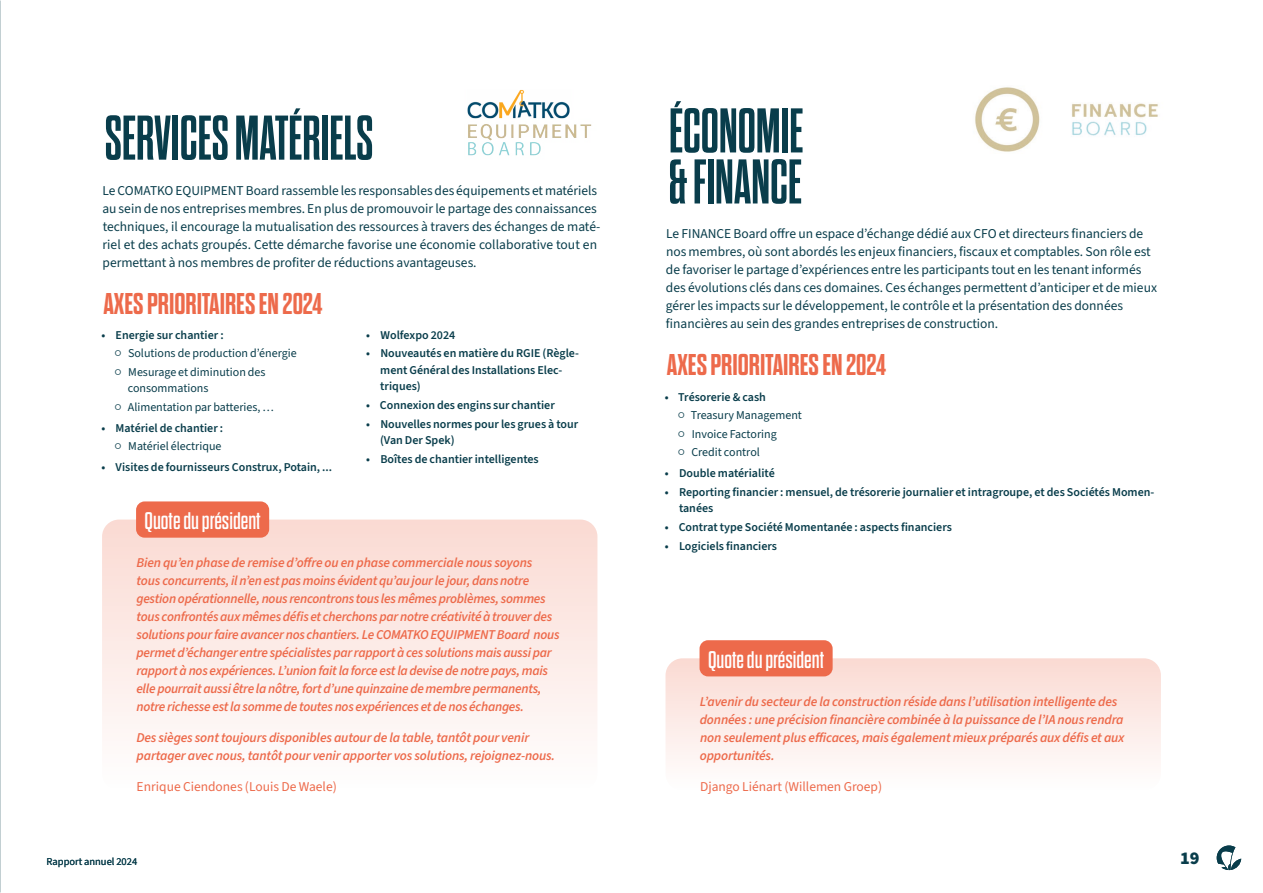
<style>
.page{position:relative;width:1263px;height:893px;background:#fff}
.page>*{position:absolute;margin:0;border:0;box-sizing:border-box;transform-origin:0 0}
.t1{font:700 63px/51px "Dharma Gothic M";color:#093d4b}
.t2{font:700 30px "Dharma Gothic E";color:#ed6a4b}
.t3{font:24px "Dharma Gothic E";color:#fff}
.t4{font:900 18px "Source Sans 3";color:#093d4b}
.t5{font:italic 600 13.5px/18px "Source Sans 3";letter-spacing:-.02em;color:#ed6a4b}
.t6{font:13.5px/18px "Source Sans 3";color:#093d4b}
.t7{font:13.5px "Source Sans 3";color:#ed6a4b}
.t8{font:600 12px/16.5px "Source Sans 3";color:#093d4b}
.t9{font:12px/16.5px "Source Sans 3";color:#093d4b}
.t10{font:10.5px "Source Sans 3";color:#093d4b}
</style>
<div class="page">
<div style="left:102px;top:520px;width:495px;height:271px;background:linear-gradient(to bottom,#fadad2,#fefefe);border-radius:17px"></div>
<div style="left:136px;top:501px;width:133px;height:37px;background:#ed6a4b;border-radius:9px"></div>
<div style="left:665px;top:658px;width:496px;height:133px;background:linear-gradient(to bottom,#fad9d2,#fefefe);border-radius:17px"></div>
<div style="left:699px;top:640px;width:134px;height:36px;background:#ed6a4b;border-radius:9px"></div>
<img style="left:975px;top:87px;width:184px;height:65px">
<img style="left:467px;top:90px;width:125px;height:66px">
<svg style="left:1217px;top:845px;width:24px;height:25px"></svg>
<h1 class="t1" style="left:105px;top:114px;width:270px">SERVICES MATÉRIELS</h1>
<p class="t6" style="left:102px;top:181px;width:499px">Le COMATKO EQUIPMENT Board rassemble les responsables des équipements et matériels au sein de nos entreprises membres. En plus de promouvoir le partage des connaissances techniques, il encourage la mutualisation des ressources à travers des échanges de maté&shy;riel et des achats groupés. Cette démarche favorise une économie collaborative tout en permettant à nos membres de profiter de réductions avantageuses.</p>
<h2 class="t2" style="left:103px;top:288px;width:220px">AXES PRIORITAIRES EN 2024</h2>
<p class="t8" style="left:101px;top:326px;width:124px">• Energie sur chantier :</p>
<p class="t9" style="left:114px;top:345px;width:184px">○ Solutions de production d’énergie</p>
<p class="t9" style="left:128px;top:364px;width:139px;text-indent:-13px">○ Mesurage et diminution des consommations</p>
<p class="t9" style="left:114px;top:399px;width:161px">○ Alimentation par batteries, …</p>
<p class="t8" style="left:101px;top:420px;width:123px">• Matériel de chantier :</p>
<p class="t9" style="left:114px;top:438px;width:109px">○ Matériel électrique</p>
<p class="t8" style="left:101px;top:459px;width:232px">• Visites de fournisseurs Construx, Potain, ...</p>
<p class="t8" style="left:366px;top:326px;width:91px">• Wolfexpo 2024</p>
<p class="t8" style="left:380px;top:345px;width:200px;text-indent:-14px">• Nouveautés en matière du RGIE (Règle&shy;ment Général des Installations Elec&shy;triques)</p>
<p class="t8" style="left:366px;top:397px;width:190px">• Connexion des engins sur chantier</p>
<p class="t8" style="left:380px;top:415px;width:200px;text-indent:-14px">• Nouvelles normes pour les grues à tour (Van Der Spek)</p>
<p class="t8" style="left:366px;top:450px;width:174px">• Boîtes de chantier intelligentes</p>
<h3 class="t3" style="left:145px;top:509px;width:118px">Quote du président</h3>
<p class="t5" style="left:136px;top:554px;width:425px">Bien qu’en phase de remise d’offre ou en phase commerciale nous soyons tous concurrents, il n’en est pas moins évident qu’au jour le jour, dans notre gestion opérationnelle, nous rencontrons tous les mêmes problèmes, sommes tous confrontés aux mêmes défis et cherchons par notre créativité à trouver des solutions pour faire avancer nos chantiers. Le COMATKO EQUIPMENT Board nous permet d’échanger entre spécialistes par rapport à ces solutions mais aussi par rapport à nos expériences. L’union fait la force est la devise de notre pays, mais elle pourrait aussi être la nôtre, fort d’une quinzaine de membre permanents, notre richesse est la somme de toutes nos expériences et de nos échanges.</p>
<p class="t5" style="left:136px;top:729px;width:420px">Des sièges sont toujours disponibles autour de la table, tantôt pour venir partager avec nous, tantôt pour venir apporter vos solutions, rejoignez-nous.</p>
<p class="t7" style="left:137px;top:778px;width:202px">Enrique Ciendones (Louis De Waele)</p>
<h1 class="t1" style="left:669px;top:106px;width:136px">ÉCONOMIE &amp; FINANCE</h1>
<p class="t6" style="left:666px;top:225px;width:493px">Le FINANCE Board offre un espace d’échange dédié aux CFO et directeurs financiers de nos membres, où sont abordés les enjeux financiers, fiscaux et comptables. Son rôle est de favoriser le partage d’expériences entre les participants tout en les tenant informés des évolutions clés dans ces domaines. Ces échanges permettent d’anticiper et de mieux gérer les impacts sur le développement, le contrôle et la présentation des données financières au sein des grandes entreprises de construction.</p>
<h2 class="t2" style="left:667px;top:350px;width:220px">AXES PRIORITAIRES EN 2024</h2>
<p class="t8" style="left:665px;top:388px;width:102px">• Trésorerie &amp; cash</p>
<p class="t9" style="left:678px;top:407px;width:126px">○ Treasury Management</p>
<p class="t9" style="left:678px;top:425px;width:100px">○ Invoice Factoring</p>
<p class="t9" style="left:678px;top:444px;width:84px">○ Credit control</p>
<p class="t8" style="left:665px;top:465px;width:111px">• Double matérialité</p>
<p class="t8" style="left:679px;top:483px;width:477px;text-indent:-14px">• Reporting financier : mensuel, de trésorerie journalier et intragroupe, et des Sociétés Momen&shy;tanées</p>
<p class="t8" style="left:665px;top:519px;width:289px">• Contrat type Société Momentanée : aspects financiers</p>
<p class="t8" style="left:665px;top:537px;width:114px">• Logiciels financiers</p>
<h3 class="t3" style="left:708px;top:648px;width:118px">Quote du président</h3>
<p class="t5" style="left:700px;top:693px;width:426px">L’avenir du secteur de la construction réside dans l’utilisation intelligente des données : une précision financière combinée à la puissance de l’IA nous rendra non seulement plus efficaces, mais également mieux préparés aux défis et aux opportunités.</p>
<p class="t7" style="left:700px;top:778px;width:184px">Django Liénart (Willemen Groep)</p>
<p class="t10" style="left:47px;top:854px;width:92px">Rapport annuel 2024</p>
<h3 class="t4" style="left:1180px;top:846px;width:21px">19</h3>
</div>
